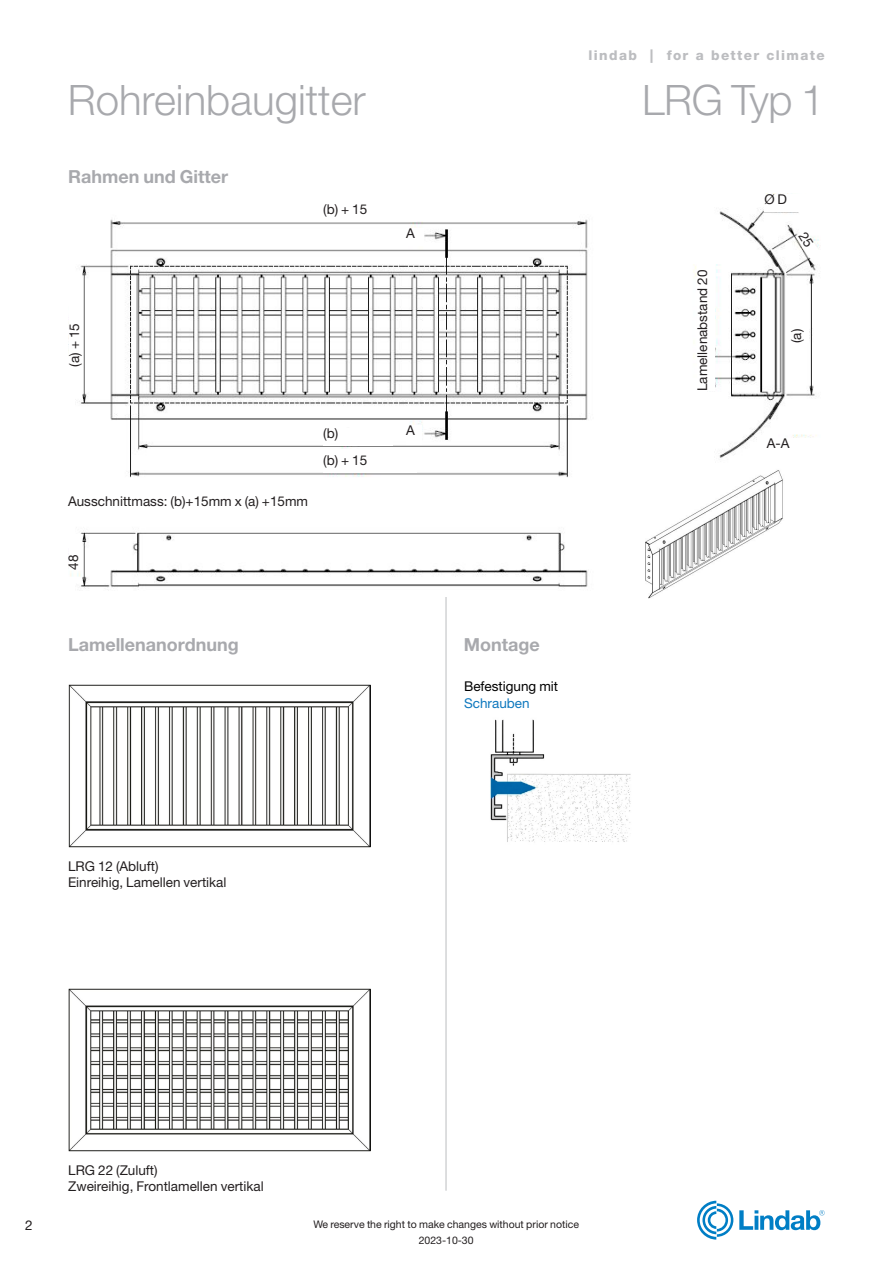
<style>
.page{position:relative;width:893px;height:1263px;background:#fff}
.page>*{position:absolute;margin:0;border:0;box-sizing:border-box;transform-origin:0 0}
.Heading1{font:300 42px "Helvetica Neue LT Pro";color:#a8a9ad}
.Product_code{font:300 42px "Helvetica Neue LT Pro";letter-spacing:-.01em;color:#a8a9ad}
.t1{font:700 18px "Helvetica Neue LT Pro";color:#a8a9ad}
.Text{font:13.5px "Helvetica Neue LT Pro";color:#231f20}
.Lindab_tag_-_grey_R{font:800 13.5px "Helvetica Neue LT Pro";letter-spacing:.1em;color:#bcbdc0}
.Text-2{font:13.5px "Helvetica Neue LT Pro";color:#000001}
.Text-3{font:13.5px "Helvetica Neue LT Pro";color:#0e78be}
.t2{font:10.5px "Helvetica Neue LT Pro";color:#231f20}
</style>
<div class="page">
<svg style="left:739px;top:1210px;width:86px;height:20px"></svg>
<svg style="left:697px;top:1201px;width:36px;height:38px"></svg>
<img style="left:68px;top:684px;width:303px;height:164px">
<img style="left:68px;top:988px;width:302px;height:163px">
<hr style="left:446px;top:595px;width:1px;height:596px;background:#bcbdc0">
<img style="left:68px;top:209px;width:749px;height:388px">
<img style="left:640px;top:467px;width:149px;height:132px">
<img style="left:490px;top:719px;width:141px;height:123px">
<div style="left:323px;top:204px;width:94px;height:17px;background:#fff"></div>
<div style="left:323px;top:456px;width:94px;height:17px;background:#fff"></div>
<div style="left:323px;top:428px;width:69px;height:17px;background:#fff"></div>
<div style="left:70px;top:297px;width:13px;height:70px;background:#fff"></div>
<div style="left:697px;top:264px;width:17px;height:127px;background:#fff"></div>
<div style="left:764px;top:195px;width:55px;height:17px;background:#fff"></div>
<div style="left:791px;top:297px;width:17px;height:46px;background:#fff"></div>
<div style="left:69px;top:548px;width:13px;height:22px;background:#fff"></div>
<div style="left:767px;top:438px;width:54px;height:17px;background:#fff"></div>
<div style="left:406px;top:229px;width:17px;height:17px;background:#fff"></div>
<div style="left:406px;top:425px;width:15px;height:19px;background:#fff"></div>
<svg style="left:796px;top:231px;width:24px;height:30px"></svg>
<p class="Lindab_tag_-_grey_R" style="left:589px;top:48px;width:238px">lindab | for a better climate</p>
<p class="Heading1" style="left:68px;top:74px;width:299px">Rohreinbaugitter</p>
<p class="Product_code" style="left:642px;top:74px;width:184px">LRG Typ 1</p>
<p class="t1" style="left:68px;top:165px;width:161px">Rahmen und Gitter</p>
<p class="Text" style="left:323px;top:201px;width:46px">(b) + 15</p>
<p class="Text" style="left:66px;top:367px;width:45px;rotate:-90deg">(a) + 15</p>
<p class="Text" style="left:68px;top:493px;width:242px">Ausschnittmass: (b)+15mm x (a) +15mm</p>
<p class="Text" style="left:323px;top:425px;width:16px">(b)</p>
<p class="Text" style="left:323px;top:452px;width:46px">(b) + 15</p>
<p class="Text" style="left:65px;top:570px;width:17px;rotate:-90deg">48</p>
<p class="t1" style="left:68px;top:633px;width:172px">Lamellenanordnung</p>
<p class="Text" style="left:406px;top:225px;width:10px">A</p>
<p class="Text" style="left:406px;top:422px;width:10px">A</p>
<p class="t1" style="left:464px;top:633px;width:77px">Montage</p>
<p class="Text-2" style="left:464px;top:678px;width:96px">Befestigung mit</p>
<p class="Text-3" style="left:464px;top:695px;width:67px">Schrauben</p>
<p class="Text" style="left:68px;top:858px;width:92px">LRG 12 (Abluft)</p>
<p class="Text" style="left:68px;top:874px;width:160px">Einreihig, Lamellen vertikal</p>
<p class="Text" style="left:694px;top:391px;width:123px;rotate:-90deg">Lamellenabstand 20</p>
<p class="Text" style="left:764px;top:191px;width:24px">Ø D</p>
<p class="Text" style="left:788px;top:343px;width:16px;rotate:-90deg">(a)</p>
<p class="Text" style="left:767px;top:435px;width:24px">A-A</p>
<p class="Text" style="left:25px;top:1217px;width:9px">2</p>
<p class="Text" style="left:68px;top:1162px;width:91px">LRG 22 (Zuluft)</p>
<p class="Text" style="left:68px;top:1178px;width:197px">Zweireihig, Frontlamellen vertikal</p>
<p class="t2" style="left:313px;top:1217px;width:267px">We reserve the right to make changes without prior notice</p>
<p class="t2" style="left:419px;top:1234px;width:56px">2023-10-30</p>
</div>
